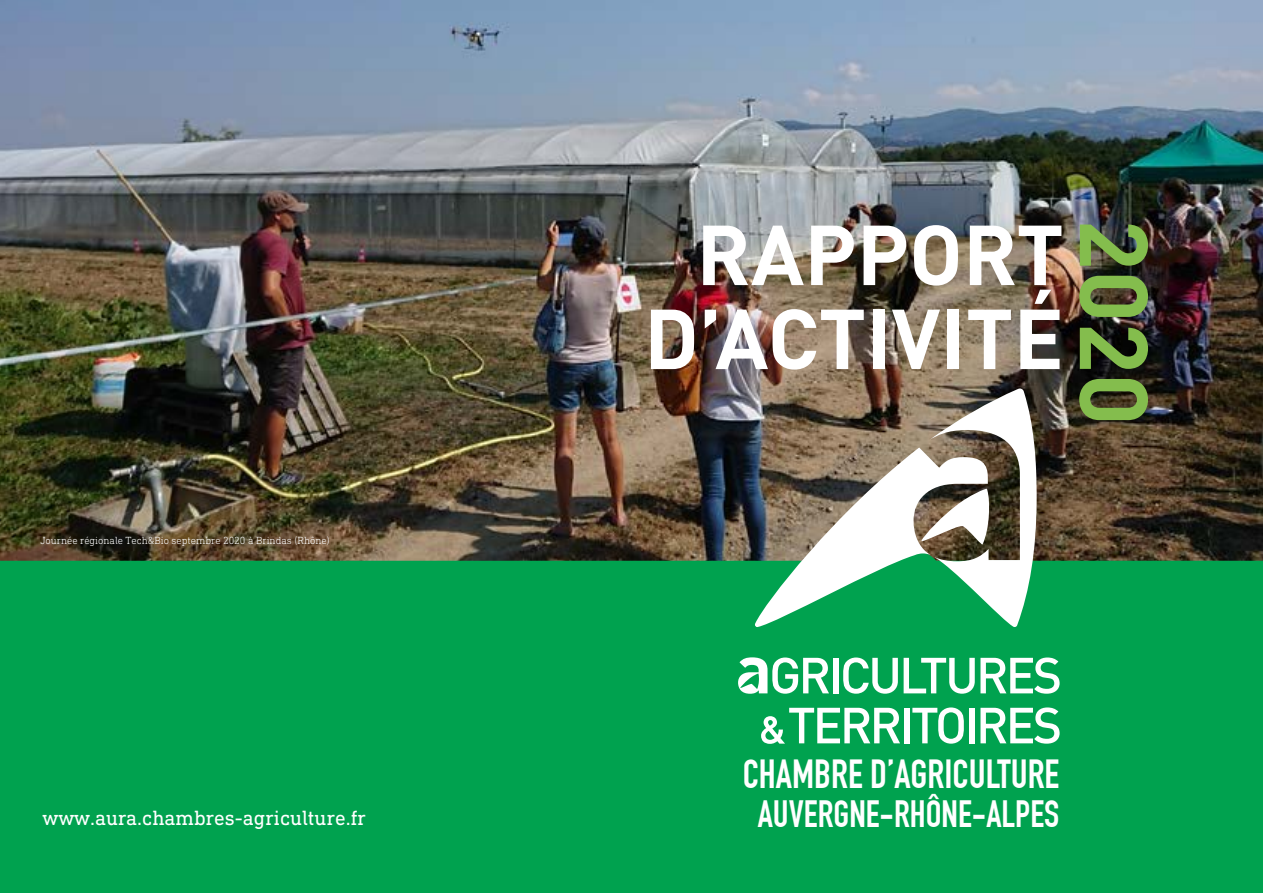
<style>
.page{position:relative;width:1263px;height:893px;background:#fff}
.page>*{position:absolute;margin:0;border:0;box-sizing:border-box;transform-origin:0 0}
.t1{font:700 95.1px "DIN Pro";color:#84bd4d}
.t2{font:700 83.55px/84px "DIN Pro";color:#fff;text-align:right}
.t3{font:700 39.75px "DIN Condensed";color:#fff}
.t4{font:700 37.2px "DIN Condensed";color:#fff}
.t5{font:21px "DIN Next Slab Pro";color:#fff}
.t6{font:300 10.5px "DIN Next Slab Pro";color:#fff}
</style>
<div class="page">
<img style="left:0;top:0;width:1263px;height:546px">
<div style="left:0;top:546px;width:1263px;height:347px;background:#00a24f"></div>
<svg style="left:755px;top:388px;width:282px;height:239px"></svg>
<svg style="left:761px;top:708px;width:139px;height:36px"></svg>
<div style="left:904px;top:708px;width:5px;height:35px;background:#fff"></div>
<svg style="left:912px;top:707px;width:52px;height:37px"></svg>
<div style="left:969px;top:708px;width:5px;height:35px;background:#fff"></div>
<svg style="left:980px;top:707px;width:79px;height:37px"></svg>
<svg style="left:738px;top:657px;width:91px;height:37px"></svg>
<div style="left:833px;top:658px;width:5px;height:35px;background:#fff"></div>
<svg style="left:843px;top:657px;width:55px;height:37px"></svg>
<svg style="left:904px;top:657px;width:155px;height:37px"></svg>
<p class="t6" style="left:40px;top:534px;width:291px">Journée régionale Tech&amp;Bio septembre 2020 à Brindas (Rhône)</p>
<h3 class="t5" style="left:43px;top:806px;width:325px">www.aura.chambres-agriculture.fr</h3>
<h2 class="t2" style="left:644px;top:203px;width:421px">RAPPORT<br>D’ACTIVITÉ</h2>
<h1 class="t1" style="left:1193px;top:219px;width:208px;rotate:90deg">2020</h1>
<h3 class="t3" style="left:743px;top:751px;width:318px">CHAMBRE D’AGRICULTURE</h3>
<h3 class="t4" style="left:758px;top:792px;width:303px">AUVERGNE-RHÔNE-ALPES</h3>
</div>
